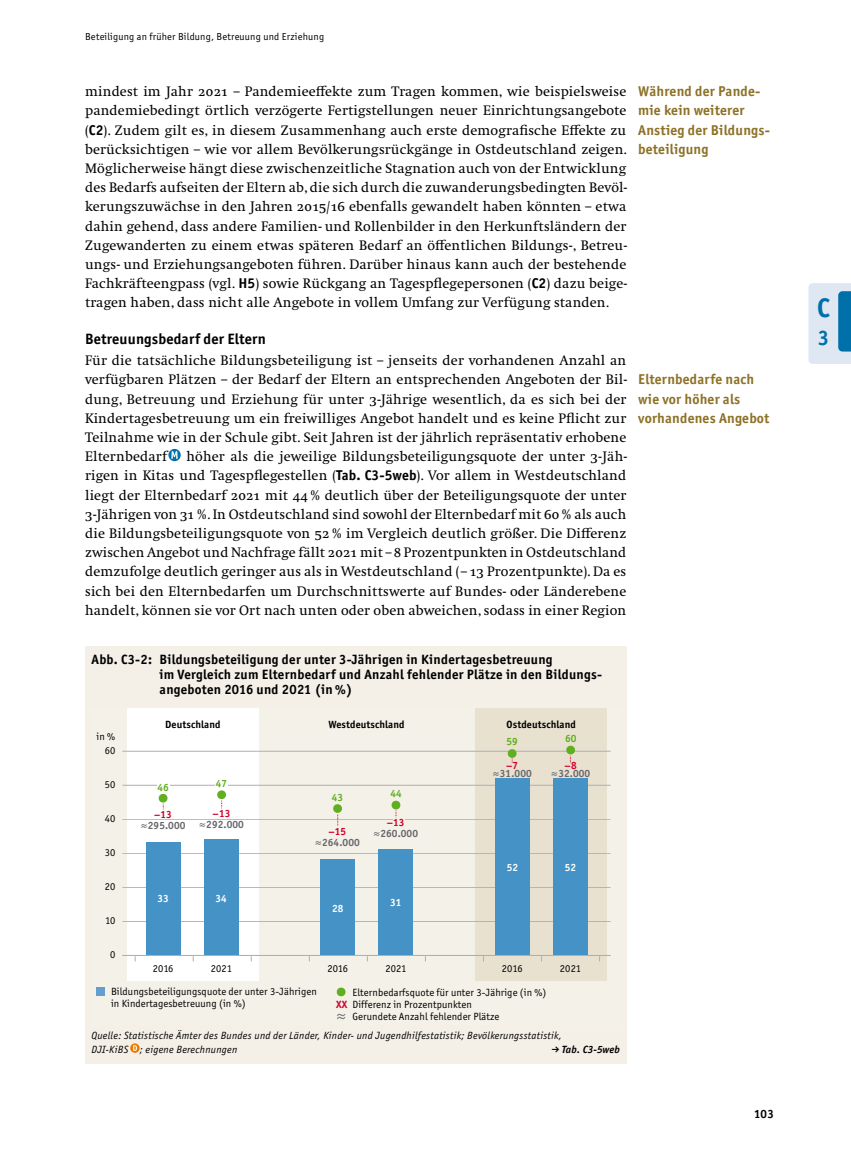
<style>
.page{position:relative;width:851px;height:1149px;background:#fff}
.page>*{position:absolute;margin:0;border:0;box-sizing:border-box;transform-origin:0 0}
.t1{font:700 27px "Officina Sans";color:#0070ab}
.t2{font:700 21px "Officina Sans";color:#0070ab}
.t3{font:700 15px "Officina Sans";letter-spacing:.01em;color:#000}
.t4{font:14.25px/19.2px "Swift O";letter-spacing:.01em;color:#000;text-align:justify}
.t5{font:700 14.25px/19.2px "Officina Sans";letter-spacing:.015em;color:#8d7127}
.t6{font:700 13.5px/15px "Officina Sans";letter-spacing:.02em;color:#000}
.t7{font:700 12px "Officina Sans";color:#000}
.t8{font:10.5px/12px "Officina Sans";letter-spacing:.01em;color:#000}
.t9{font:italic 10.5px/13.5px "Officina Sans";letter-spacing:.025em;color:#000}
.t10{font:700 10.5px/11.4px "Officina Sans";letter-spacing:.01em;color:#68676c;text-align:center}
.t11{font:700 10.5px "Officina Sans";letter-spacing:.01em;color:#000}
.t12{font:700 10.5px "Officina Sans";letter-spacing:.01em;color:#60af20}
.t13{font:700 10.5px "Officina Sans";letter-spacing:.01em;color:#fff}
.t14{font:italic 700 10.5px "Officina Sans";letter-spacing:.015em;color:#000}
.t15{font:700 10.5px "Officina Sans";color:#d1002b}
.t16{font:10.2px "Officina Sans";letter-spacing:.02em;color:#000}
.s1{font-family:"Officina Sans";font-weight:700}
.s2{color:#d1002b}
.s3{font-weight:400;font-size:12px}
</style>
<div class="page">
<svg style="left:808px;top:283px;width:42px;height:81px;background:#b1cee4"></svg>
<svg style="left:168px;top:449px;width:13px;height:12px"></svg>
<svg style="left:171px;top:451px;width:7px;height:7px"></svg>
<div style="left:85px;top:646px;width:541px;height:417px;background:#f4f0e8"></div>
<div style="left:127px;top:708px;width:132px;height:272px;background:#fff"></div>
<div style="left:475px;top:708px;width:132px;height:272px;background:#e8e1d0"></div>
<hr style="left:122px;top:920px;width:488px;height:1px;background:#aeafb2">
<hr style="left:122px;top:886px;width:488px;height:1px;background:#aeafb2">
<hr style="left:122px;top:852px;width:488px;height:1px;background:#aeafb2">
<hr style="left:122px;top:818px;width:488px;height:1px;background:#aeafb2">
<hr style="left:122px;top:784px;width:488px;height:1px;background:#aeafb2">
<hr style="left:122px;top:750px;width:488px;height:1px;background:#aeafb2">
<hr style="left:122px;top:954px;width:488px;height:1px;background:#aeafb2">
<div style="left:97px;top:987px;width:8px;height:8px;background:#629fce"></div>
<div style="left:146px;top:842px;width:34px;height:112px;background:#4492c6"></div>
<div style="left:204px;top:839px;width:35px;height:115px;background:#4492c6"></div>
<div style="left:320px;top:859px;width:35px;height:95px;background:#4492c6"></div>
<div style="left:378px;top:849px;width:35px;height:105px;background:#4492c6"></div>
<div style="left:495px;top:778px;width:34px;height:176px;background:#4492c6"></div>
<div style="left:553px;top:778px;width:34px;height:176px;background:#4492c6"></div>
<svg style="left:336px;top:987px;width:10px;height:9px"></svg>
<div style="left:157px;top:782px;width:13px;height:9px;background:#fff"></div>
<div style="left:215px;top:778px;width:13px;height:9px;background:#fff"></div>
<div style="left:393px;top:817px;width:11px;height:9px;background:#f4f1e8"></div>
<svg style="left:337px;top:1013px;width:8px;height:5px"></svg>
<svg style="left:507px;top:749px;width:10px;height:14px"></svg>
<svg style="left:565px;top:745px;width:10px;height:18px"></svg>
<svg style="left:158px;top:793px;width:10px;height:16px"></svg>
<svg style="left:217px;top:790px;width:9px;height:18px"></svg>
<svg style="left:332px;top:804px;width:10px;height:22px"></svg>
<svg style="left:391px;top:800px;width:10px;height:17px"></svg>
<svg style="left:130px;top:1043px;width:10px;height:9px"></svg>
<svg style="left:133px;top:1044px;width:4px;height:6px"></svg>
<p class="t16" style="left:85px;top:30px;width:240px">Beteiligung an früher Bildung, Betreuung und Erziehung</p>
<p class="t4" style="left:85px;top:82px;width:543px">mindest im Jahr 2021 – Pandemieeffekte zum Tragen kommen, wie beispielsweise pandemiebedingt örtlich verzögerte Fertigstellungen neuer Einrichtungsangebote (<span class="s1">C2</span>). Zudem gilt es, in diesem Zusammenhang auch erste demografische Effekte zu berücksichtigen – wie vor allem Bevölkerungsrückgänge in Ostdeutschland zeigen.<br>Möglicherweise hängt diese zwischenzeitliche Stagnation auch von der Entwicklung des Bedarfs aufseiten der Eltern ab, die sich durch die zuwanderungsbedingten Bevöl&shy;kerungszuwächse in den Jahren 2015/16 ebenfalls gewandelt haben könnten – etwa dahin gehend, dass andere Familien- und Rollenbilder in den Herkunftsländern der Zugewanderten zu einem etwas späteren Bedarf an öffentlichen Bildungs-, Betreu&shy;ungs- und Erziehungsangeboten führen. Darüber hinaus kann auch der bestehende Fachkräfteengpass (vgl. <span class="s1">H5</span>) sowie Rückgang an Tagespflegepersonen (<span class="s1">C2</span>) dazu beige&shy;tragen haben, dass nicht alle Angebote in vollem Umfang zur Verfügung standen.</p>
<p class="t3" style="left:85px;top:330px;width:182px">Betreuungsbedarf der Eltern</p>
<p class="t4" style="left:85px;top:351px;width:543px">Für die tatsächliche Bildungsbeteiligung ist – jenseits der vorhandenen Anzahl an verfügbaren Plätzen – der Bedarf der Eltern an entsprechenden Angeboten der Bil&shy;dung, Betreuung und Erziehung für unter 3-Jährige wesentlich, da es sich bei der Kindertagesbetreuung um ein freiwilliges Angebot handelt und es keine Pflicht zur Teilnahme wie in der Schule gibt. Seit Jahren ist der jährlich repräsentativ erhobene Elternbedarf</p>
<p class="t4" style="left:85px;top:447px;width:543px;text-indent:101px">höher als die jeweilige Bildungsbeteiligungsquote der unter 3-Jäh&shy;rigen in Kitas und Tagespflegestellen (<span class="s1">Tab. C3-5web</span>). Vor allem in Westdeutschland liegt der Elternbedarf 2021 mit 44 % deutlich über der Beteiligungsquote der unter 3-Jährigen von 31 %. In Ostdeutschland sind sowohl der Elternbedarf mit 60 % als auch die Bildungsbeteiligungsquote von 52 % im Vergleich deutlich größer. Die Differenz zwischen Angebot und Nachfrage fällt 2021 mit –8 Prozentpunkten in Ostdeutschland demzufolge deutlich geringer aus als in Westdeutschland (–13 Prozentpunkte). Da es sich bei den Elternbedarfen um Durchschnittswerte auf Bundes- oder Länderebene handelt, können sie vor Ort nach unten oder oben abweichen, sodass in einer Region</p>
<p class="t6" style="left:159px;top:652px;width:443px;text-indent:-68px">Abb. C3-2: Bildungsbeteiligung der unter 3-Jährigen in Kindertagesbetreuung<br>im Vergleich zum Elternbedarf und Anzahl fehlender Plätze in den Bildungs&shy;angeboten 2016 und 2021 (in %)</p>
<p class="t8" style="left:97px;top:730px;width:20px">in %</p>
<p class="t8" style="left:105px;top:744px;width:12px">60</p>
<p class="t8" style="left:105px;top:778px;width:12px">50</p>
<p class="t8" style="left:105px;top:812px;width:12px">40</p>
<p class="t8" style="left:105px;top:846px;width:12px">30</p>
<p class="t8" style="left:105px;top:880px;width:12px">20</p>
<p class="t8" style="left:105px;top:914px;width:12px">10</p>
<p class="t8" style="left:110px;top:948px;width:7px">0</p>
<p class="t11" style="left:165px;top:718px;width:57px">Deutschland</p>
<p class="t11" style="left:328px;top:718px;width:78px">Westdeutschland</p>
<p class="t11" style="left:506px;top:718px;width:71px">Ostdeutschland</p>
<p class="t12" style="left:506px;top:734px;width:13px">59</p>
<p class="t12" style="left:565px;top:731px;width:13px">60</p>
<p class="t12" style="left:157px;top:780px;width:13px">46</p>
<p class="t12" style="left:216px;top:776px;width:13px">47</p>
<p class="t10" style="left:141px;top:808px;width:46px"><span class="s2">–13 </span><span class="s3">≈</span>295.000</p>
<p class="t10" style="left:199px;top:807px;width:46px"><span class="s2">–13 </span><span class="s3">≈</span>292.000</p>
<p class="t13" style="left:157px;top:892px;width:13px">33</p>
<p class="t13" style="left:215px;top:891px;width:13px">34</p>
<p class="t12" style="left:332px;top:790px;width:13px">43</p>
<p class="t12" style="left:390px;top:786px;width:13px">44</p>
<p class="t10" style="left:373px;top:815px;width:46px"><span class="s2">–13 </span><span class="s3">≈</span>260.000</p>
<p class="t10" style="left:315px;top:825px;width:46px"><span class="s2">–15 </span><span class="s3">≈</span>264.000</p>
<p class="t13" style="left:332px;top:901px;width:13px">28</p>
<p class="t13" style="left:390px;top:895px;width:13px">31</p>
<p class="t10" style="left:493px;top:761px;width:40px;line-height:8.2px"><span class="s2">–7 </span><span class="s3">≈</span>31.000</p>
<p class="t10" style="left:551px;top:761px;width:40px;line-height:8.2px"><span class="s2">–8 </span><span class="s3">≈</span>32.000</p>
<p class="t13" style="left:506px;top:860px;width:13px">52</p>
<p class="t13" style="left:564px;top:860px;width:13px">52</p>
<p class="t8" style="left:153px;top:962px;width:22px">2016</p>
<p class="t8" style="left:211px;top:962px;width:23px">2021</p>
<p class="t8" style="left:327px;top:962px;width:22px">2016</p>
<p class="t8" style="left:385px;top:962px;width:23px">2021</p>
<p class="t8" style="left:502px;top:962px;width:22px">2016</p>
<p class="t8" style="left:560px;top:962px;width:23px">2021</p>
<p class="t8" style="left:111px;top:985px;width:207px">Bildungsbeteiligungsquote der unter 3-Jährigen in Kindertagesbetreuung (in %)</p>
<p class="t8" style="left:352px;top:985px;width:195px">Elternbedarfsquote für unter 3-Jährige (in %)<br>Differenz in Prozentpunkten<br>Gerundete Anzahl fehlender Plätze</p>
<p class="t15" style="left:336px;top:997px;width:13px">XX</p>
<p class="t9" style="left:91px;top:1028px;width:472px">Quelle: Statistische Ämter des Bundes und der Länder, Kinder- und Jugendhilfestatistik; Bevölkerungsstatistik,<br>DJI-KiBS ; eigene Berechnungen</p>
<p class="t14" style="left:561px;top:1042px;width:60px">Tab. C3-5web</p>
<p class="t5" style="left:638px;top:81px;width:133px">Während der Pande&shy;mie kein weiterer<br>Anstieg der Bildungs&shy;beteiligung</p>
<p class="t5" style="left:638px;top:369px;width:133px">Elternbedarfe nach wie vor höher als vorhandenes Angebot</p>
<p class="t7" style="left:754px;top:1105px;width:21px">103</p>
<h2 class="t1" style="left:817px;top:290px;width:14px">C</h2>
<h2 class="t2" style="left:817px;top:325px;width:13px">3</h2>
</div>
